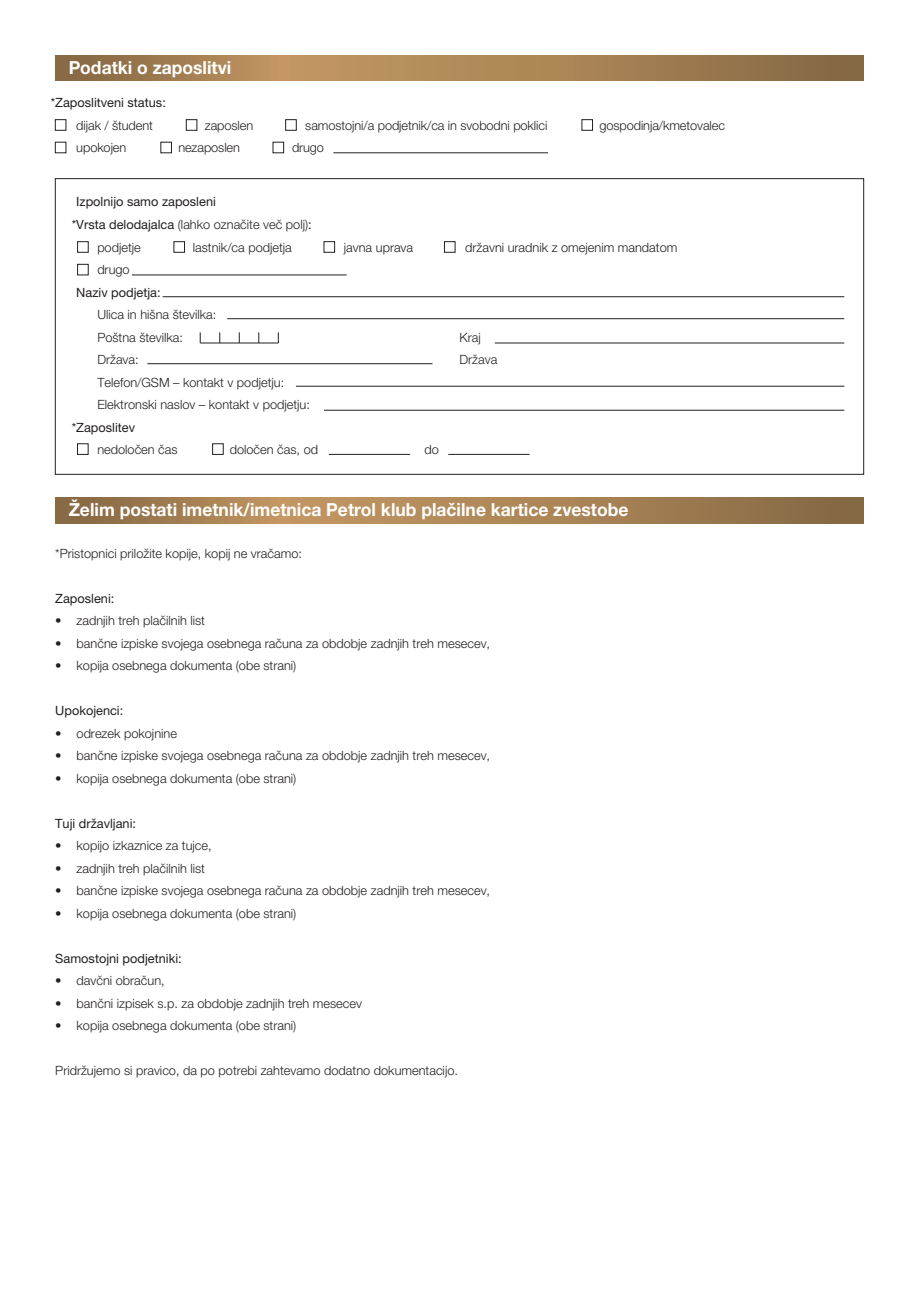
<style>
.page{position:relative;width:919px;height:1289px;background:#fff}
.page>*{position:absolute;margin:0;border:0;box-sizing:border-box;transform-origin:0 0}
.t1{font:700 18px "Helvetica Neue LT Pro";color:#fff}
.t2{font:300 12.75px/22.5px "Helvetica Neue LT Pro";color:#231f20}
.t3{font:12.75px "Helvetica Neue LT Pro";color:#231f20}
.s1{font-weight:400}
</style>
<div class="page">
<svg style="left:55px;top:55px;width:808px;height:26px;background:#a48053"></svg>
<svg style="left:55px;top:497px;width:808px;height:26px;background:#a48053"></svg>
<div style="left:77px;top:241px;width:11px;height:11px;border:1px solid #231f20"></div>
<div style="left:77px;top:264px;width:11px;height:11px;border:1px solid #231f20"></div>
<div style="left:174px;top:241px;width:11px;height:11px;border:1px solid #231f20"></div>
<div style="left:324px;top:241px;width:11px;height:11px;border:1px solid #231f20"></div>
<div style="left:444px;top:241px;width:11px;height:11px;border:1px solid #231f20"></div>
<div style="left:55px;top:142px;width:11px;height:11px;border:1px solid #231f20"></div>
<div style="left:161px;top:142px;width:11px;height:11px;border:1px solid #231f20"></div>
<div style="left:273px;top:142px;width:11px;height:11px;border:1px solid #231f20"></div>
<div style="left:55px;top:119px;width:11px;height:11px;border:1px solid #231f20"></div>
<div style="left:186px;top:119px;width:11px;height:11px;border:1px solid #231f20"></div>
<div style="left:285px;top:119px;width:11px;height:11px;border:1px solid #231f20"></div>
<hr style="left:333px;top:152px;width:215px;height:1px;background:#231f20">
<hr style="left:227px;top:318px;width:617px;height:1px;background:#231f20">
<hr style="left:494px;top:343px;width:350px;height:1px;background:#231f20">
<hr style="left:147px;top:363px;width:285px;height:1px;background:#231f20">
<hr style="left:296px;top:386px;width:548px;height:1px;background:#231f20">
<hr style="left:324px;top:410px;width:520px;height:1px;background:#231f20">
<hr style="left:200px;top:343px;width:78px;height:1px;background:#231f20">
<div style="left:77px;top:443px;width:11px;height:11px;border:1px solid #231f20"></div>
<div style="left:212px;top:443px;width:11px;height:11px;border:1px solid #231f20"></div>
<hr style="left:329px;top:454px;width:81px;height:1px;background:#231f20">
<hr style="left:448px;top:454px;width:81px;height:1px;background:#231f20">
<hr style="left:132px;top:275px;width:214px;height:1px;background:#231f20">
<hr style="left:163px;top:296px;width:681px;height:1px;background:#231f20">
<h1 class="t1" style="left:69px;top:56px;width:164px">Podatki o zaposlitvi</h1>
<p class="t3" style="left:51px;top:95px;width:117px">*Zaposlitveni status:</p>
<p class="t2" style="left:76px;top:113px;width:78px">dijak / študent</p>
<p class="t2" style="left:205px;top:113px;width:50px">zaposlen</p>
<p class="t2" style="left:305px;top:113px;width:243px">samostojni/a podjetnik/ca in svobodni poklici</p>
<p class="t2" style="left:599px;top:113px;width:127px">gospodinja/kmetovalec</p>
<p class="t2" style="left:76px;top:136px;width:52px">upokojen</p>
<p class="t2" style="left:178px;top:136px;width:63px">nezaposlen</p>
<p class="t2" style="left:292px;top:136px;width:34px">drugo</p>
<p class="t3" style="left:76px;top:194px;width:141px">Izpolnijo samo zaposleni</p>
<p class="t2" style="left:72px;top:213px;width:241px"><span class="s1">*Vrsta delodajalca</span> (lahko označite več polj)<span class="s1">:</span></p>
<p class="t2" style="left:97px;top:235px;width:45px">podjetje</p>
<p class="t2" style="left:193px;top:235px;width:100px">lastnik/ca podjetja</p>
<p class="t2" style="left:344px;top:235px;width:71px">javna uprava</p>
<p class="t2" style="left:465px;top:235px;width:214px">državni uradnik z omejenim mandatom</p>
<p class="t2" style="left:97px;top:258px;width:34px">drugo</p>
<p class="t3" style="left:76px;top:284px;width:86px">Naziv podjetja:</p>
<p class="t2" style="left:97px;top:303px;width:214px">Ulica in hišna številka:<br>Poštna številka:<br>Država:<br>Telefon/GSM – kontakt v podjetju:<br>Elektronski naslov – kontakt v podjetju:</p>
<p class="t3" style="left:72px;top:419px;width:65px">*Zaposlitev</p>
<p class="t2" style="left:97px;top:438px;width:82px">nedoločen čas</p>
<p class="t2" style="left:230px;top:438px;width:90px">določen čas, od</p>
<p class="t2" style="left:424px;top:438px;width:16px">do</p>
<p class="t2" style="left:459px;top:325px;width:39px">Kraj<br>Država</p>
<h1 class="t1" style="left:69px;top:499px;width:561px">Želim postati imetnik/imetnica Petrol klub plačilne kartice zvestobe</h1>
<p class="t2" style="left:55px;top:541px;width:248px">*Pristopnici priložite kopije, kopij ne vračamo:</p>
<p class="t3" style="left:55px;top:590px;width:61px">Zaposleni:</p>
<p class="t2" style="left:55px;top:609px;width:151px">• zadnjih treh plačilnih list</p>
<p class="t2" style="left:55px;top:631px;width:436px">• bančne izpiske svojega osebnega računa za obdobje zadnjih treh mesecev,</p>
<p class="t2" style="left:55px;top:654px;width:242px">• kopija osebnega dokumenta (obe strani)</p>
<p class="t3" style="left:55px;top:703px;width:70px">Upokojenci:</p>
<p class="t2" style="left:55px;top:721px;width:123px">• odrezek pokojnine</p>
<p class="t2" style="left:55px;top:744px;width:436px">• bančne izpiske svojega osebnega računa za obdobje zadnjih treh mesecev,</p>
<p class="t2" style="left:55px;top:766px;width:242px">• kopija osebnega dokumenta (obe strani)</p>
<p class="t3" style="left:55px;top:815px;width:82px">Tuji državljani:</p>
<p class="t2" style="left:55px;top:834px;width:158px">• kopijo izkaznice za tujce,</p>
<p class="t2" style="left:55px;top:856px;width:151px">• zadnjih treh plačilnih list</p>
<p class="t2" style="left:55px;top:879px;width:436px">• bančne izpiske svojega osebnega računa za obdobje zadnjih treh mesecev,</p>
<p class="t2" style="left:55px;top:901px;width:242px">• kopija osebnega dokumenta (obe strani)</p>
<p class="t3" style="left:55px;top:950px;width:128px">Samostojni podjetniki:</p>
<p class="t2" style="left:55px;top:969px;width:111px">• davčni obračun,</p>
<p class="t2" style="left:55px;top:991px;width:308px">• bančni izpisek s.p. za obdobje zadnjih treh mesecev</p>
<p class="t2" style="left:55px;top:1014px;width:242px">• kopija osebnega dokumenta (obe strani)</p>
<p class="t2" style="left:55px;top:1059px;width:404px">Pridržujemo si pravico, da po potrebi zahtevamo dodatno dokumentacijo.</p>
</div>
